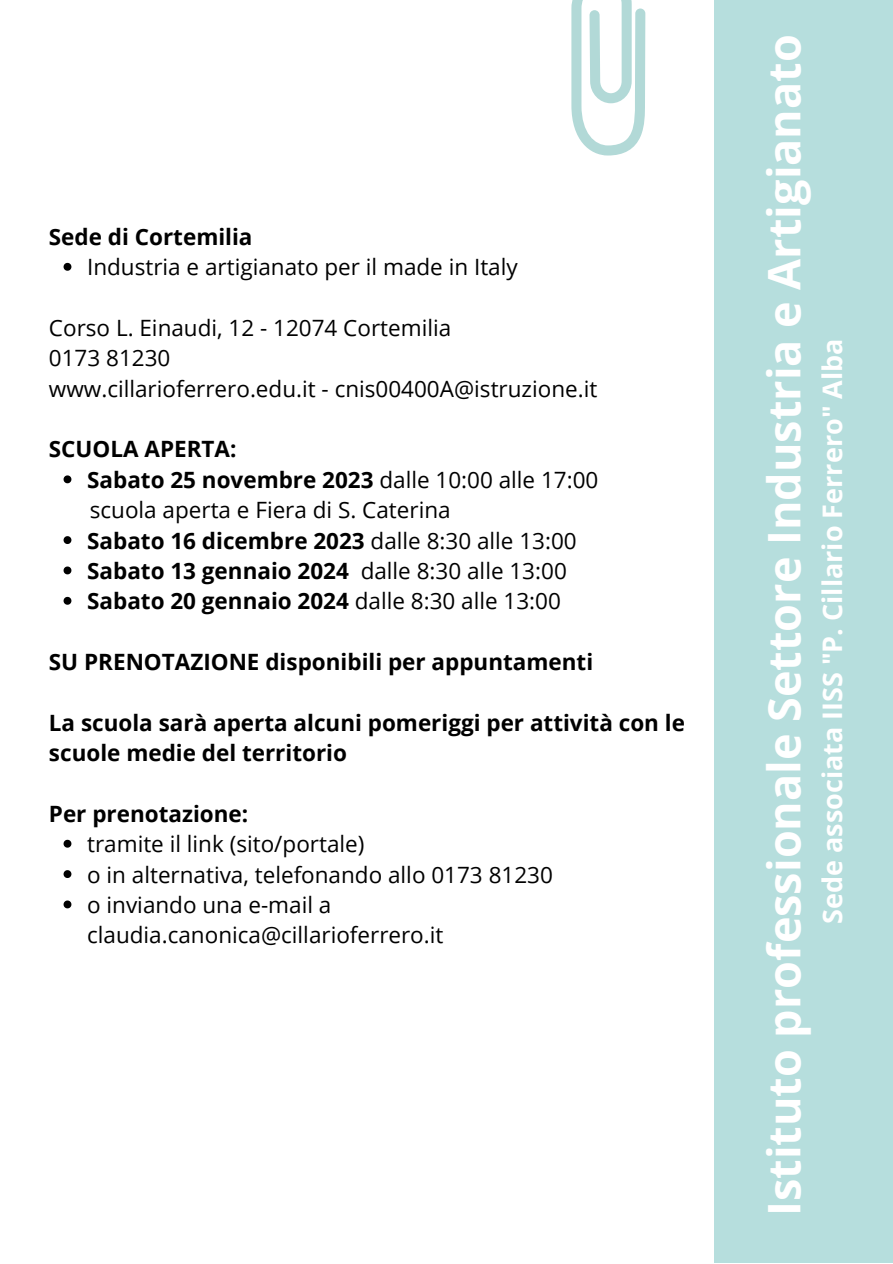
<style>
.page{position:relative;width:893px;height:1264px;background:#fff}
.page>*{position:absolute;margin:0;border:0;box-sizing:border-box;transform-origin:0 0}
.t1{font:700 45px "Open Sans";color:#fff}
.t2{font:700 27px "Open Sans";color:#fff}
.t3{font:700 22.5px/30.3px "Open Sans";color:#000}
.t4{font:22.5px/30.3px "Open Sans";color:#000}
.s1{font-weight:400}
</style>
<div class="page">
<div style="left:714px;top:0;width:178px;height:1262px;background:#b6dedd"></div>
<svg style="left:64px;top:263px;width:7px;height:8px"></svg>
<svg style="left:64px;top:475px;width:7px;height:8px"></svg>
<svg style="left:64px;top:536px;width:7px;height:8px"></svg>
<svg style="left:64px;top:566px;width:7px;height:8px"></svg>
<svg style="left:64px;top:597px;width:7px;height:7px"></svg>
<svg style="left:64px;top:839px;width:7px;height:8px"></svg>
<svg style="left:64px;top:870px;width:7px;height:8px"></svg>
<svg style="left:64px;top:900px;width:7px;height:8px"></svg>
<svg style="left:571px;top:0;width:74px;height:155px"></svg>
<p class="t3" style="left:49px;top:221px;width:205px">Sede di Cortemilia</p>
<p class="t4" style="left:87px;top:251px;width:432px">Industria e artigianato per il made in Italy</p>
<p class="t4" style="left:49px;top:312px;width:404px">Corso L. Einaudi, 12 - 12074 Cortemilia</p>
<p class="t4" style="left:49px;top:342px;width:123px">0173 81230</p>
<p class="t4" style="left:49px;top:373px;width:550px">www.cillarioferrero.edu.it - cnis00400A@istruzione.it</p>
<p class="t3" style="left:49px;top:433px;width:189px">SCUOLA APERTA:</p>
<p class="t3" style="left:87px;top:464px;width:513px">Sabato 25 novembre 2023 <span class="s1">dalle 10:00 alle 17:00</span></p>
<p class="t4" style="left:90px;top:494px;width:362px">scuola aperta e Fiera di S. Caterina</p>
<p class="t3" style="left:87px;top:524px;width:491px">Sabato 16 dicembre 2023 <span class="s1">dalle 8:30 alle 13:00</span></p>
<p class="t3" style="left:87px;top:555px;width:481px">Sabato 13 gennaio 2024 <span class="s1">dalle 8:30 alle 13:00</span></p>
<p class="t3" style="left:87px;top:585px;width:475px">Sabato 20 gennaio 2024 <span class="s1">dalle 8:30 alle 13:00</span></p>
<p class="t3" style="left:49px;top:646px;width:546px">SU PRENOTAZIONE disponibili per appuntamenti</p>
<p class="t3" style="left:49px;top:706px;width:637px">La scuola sarà aperta alcuni pomeriggi per attività con le scuole medie del territorio</p>
<p class="t3" style="left:49px;top:798px;width:201px">Per prenotazione:</p>
<p class="t4" style="left:87px;top:828px;width:279px">tramite il link (sito/portale)</p>
<p class="t4" style="left:87px;top:858px;width:467px">o in alternativa, telefonando allo 0173 81230</p>
<p class="t4" style="left:87px;top:889px;width:358px">o inviando una e-mail a claudia.canonica@cillarioferrero.it</p>
<p class="t1" style="left:752px;top:1216px;width:1183px;rotate:-90deg">Istituto professionale Settore Industria e Artigianato</p>
<p class="t2" style="left:813px;top:923px;width:587px;rotate:-90deg">Sede associata IISS "P. Cillario Ferrero" Alba</p>
</div>
